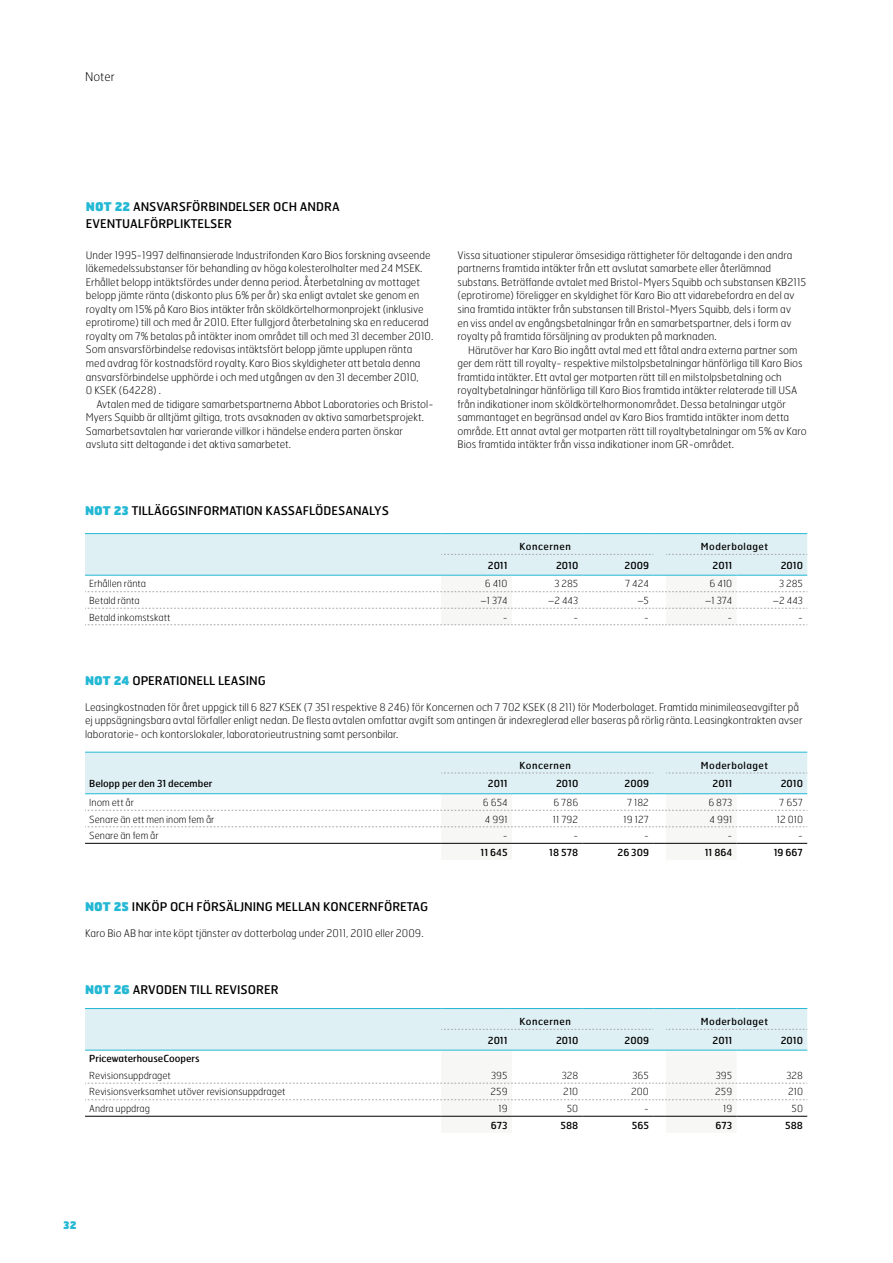
<style>
.page{position:relative;width:893px;height:1263px;background:#fff}
.page>*{position:absolute;margin:0;border:0;box-sizing:border-box;transform-origin:0 0}
.t1{font:12px/16.5px "Hermes";color:#000}
.t2{font:100 12px "Hermes";letter-spacing:.005em;color:#000}
.t3{font:100 10.5px/13.5px "Hermes";color:#000}
.t4{font:900 10.5px "Hermes";color:#24b8d4}
.t5{font:100 9.75px "Hermes";color:#000}
.t6{font:9.75px "Hermes";color:#000}
.t7{font:9.75px "Hermes";letter-spacing:.05em;color:#000}
.s1{font-weight:900;color:#24b8d4}
</style>
<div class="page">
<svg style="left:85px;top:533px;width:722px;height:92px"></svg>
<svg style="left:85px;top:752px;width:722px;height:92px"></svg>
<hr style="left:666px;top:843px;width:71px;height:1px;background:#000">
<hr style="left:737px;top:843px;width:70px;height:1px;background:#000">
<svg style="left:85px;top:1008px;width:722px;height:109px"></svg>
<hr style="left:666px;top:1116px;width:71px;height:1px;background:#000">
<hr style="left:737px;top:1116px;width:70px;height:1px;background:#000">
<p class="t2" style="left:85px;top:70px;width:31px">Noter</p>
<p class="t1" style="left:86px;top:198px;width:255px"><span class="s1">NOT 22</span> ANSVARSFÖRBINDELSER OCH ANDRA<br>EVENTUALFÖRPLIKtELSER</p>
<p class="t3" style="left:86px;top:248px;width:349px">Under 1995-1997 delfinansierade Industrifonden Karo Bios forskning avseende läkemedelssubstanser för behandling av höga kolesterolhalter med 24 MSEK.<br>Erhållet belopp intäktsfördes under denna period. Återbetalning av mottaget belopp jämte ränta (diskonto plus 6% per år) ska enligt avtalet ske genom en royalty om 15% på Karo Bios intäkter från sköldkörtelhormonprojekt (inklusive eprotirome) till och med år 2010. Efter fullgjord återbetalning ska en reducerad royalty om 7% betalas på intäkter inom området till och med 31 december 2010.<br>Som ansvarsförbindelse redovisas intäktsfört belopp jämte upplupen ränta med avdrag för kostnadsförd royalty. Karo Bios skyldigheter att betala denna ansvarsförbindelse upphörde i och med utgången av den 31 december 2010,<br>0 KSEK (64228) .</p>
<p class="t3" style="left:86px;top:397px;width:349px;text-indent:11px">Avtalen med de tidigare samarbetspartnerna Abbot Laboratories och Bristol-Myers Squibb är alltjämt giltiga, trots avsaknaden av aktiva samarbetsprojekt.<br>Samarbetsavtalen har varierande villkor i händelse endera parten önskar avsluta sitt deltagande i det aktiva samarbetet.</p>
<p class="t1" style="left:85px;top:502px;width:305px"><span class="s1">NOT 23</span> TILLÄGGSINFORMATION KASSAFLÖDESANALYS</p>
<p class="t3" style="left:458px;top:248px;width:350px">Vissa situationer stipulerar ömsesidiga rättigheter för deltagande i den andra partnerns framtida intäkter från ett avslutat samarbete eller återlämnad substans. Beträffande avtalet med Bristol-Myers Squibb och substansen KB2115 (eprotirome) föreligger en skyldighet för Karo Bio att vidarebefordra en del av sina framtida intäkter från substansen till Bristol-Myers Squibb, dels i form av<br>en viss andel av engångsbetalningar från en samarbetspartner, dels i form av royalty på framtida försäljning av produkten på marknaden.</p>
<p class="t3" style="left:458px;top:343px;width:351px;text-indent:11px">Härutöver har Karo Bio ingått avtal med ett fåtal andra externa partner som ger dem rätt till royalty- respektive milstolpsbetalningar hänförliga till Karo Bios framtida intäkter. Ett avtal ger motparten rätt till en milstolpsbetalning och royaltybetalningar hänförliga till Karo Bios framtida intäkter relaterade till USA från indikationer inom sköldkörtelhormonområdet. Dessa betalningar utgör sammantaget en begränsad andel av Karo Bios framtida intäkter inom detta område. Ett annat avtal ger motparten rätt till royaltybetalningar om 5% av Karo Bios framtida intäkter från vissa indikationer inom GR-området.</p>
<p class="t7" style="left:519px;top:540px;width:53px">Koncernen</p>
<p class="t7" style="left:701px;top:540px;width:69px">Moderbolaget</p>
<p class="t6" style="left:488px;top:559px;width:21px">2011</p>
<p class="t6" style="left:556px;top:559px;width:24px">2010</p>
<p class="t6" style="left:625px;top:559px;width:26px">2009</p>
<p class="t6" style="left:712px;top:559px;width:21px">2011</p>
<p class="t6" style="left:781px;top:559px;width:24px">2010</p>
<p class="t5" style="left:89px;top:578px;width:58px">Erhållen ränta</p>
<p class="t5" style="left:485px;top:578px;width:24px">6 410</p>
<p class="t5" style="left:554px;top:578px;width:25px">3 285</p>
<p class="t5" style="left:625px;top:578px;width:25px">7 424</p>
<p class="t5" style="left:710px;top:578px;width:24px">6 410</p>
<p class="t5" style="left:779px;top:578px;width:25px">3 285</p>
<p class="t5" style="left:89px;top:594px;width:52px">Betald ränta</p>
<p class="t5" style="left:481px;top:594px;width:29px">–1 374</p>
<p class="t5" style="left:548px;top:594px;width:32px">–2 443</p>
<p class="t5" style="left:637px;top:594px;width:13px">–5</p>
<p class="t5" style="left:705px;top:594px;width:29px">–1 374</p>
<p class="t5" style="left:773px;top:594px;width:32px">–2 443</p>
<p class="t5" style="left:89px;top:611px;width:83px">Betald inkomstskatt</p>
<p class="t1" style="left:85px;top:671px;width:182px"><span class="s1">NOT 24</span> OPERATIONELL LEASING</p>
<p class="t3" style="left:85px;top:700px;width:719px">Leasingkostnaden för året uppgick till 6 827 KSEK (7 351 respektive 8 246) för Koncernen och 7 702 KSEK (8 211) för Moderbolaget. Framtida minimileaseavgifter på ej uppsägningsbara avtal förfaller enligt nedan. De flesta avtalen omfattar avgift som antingen är indexreglerad eller baseras på rörlig ränta. Leasingkontrakten avser laboratorie- och kontorslokaler, laboratorieutrustning samt personbilar.</p>
<p class="t7" style="left:519px;top:759px;width:53px">Koncernen</p>
<p class="t7" style="left:701px;top:759px;width:69px">Moderbolaget</p>
<p class="t6" style="left:89px;top:777px;width:125px">Belopp per den 31 december</p>
<p class="t6" style="left:488px;top:777px;width:21px">2011</p>
<p class="t6" style="left:556px;top:777px;width:24px">2010</p>
<p class="t6" style="left:625px;top:777px;width:26px">2009</p>
<p class="t6" style="left:712px;top:777px;width:21px">2011</p>
<p class="t6" style="left:781px;top:777px;width:24px">2010</p>
<p class="t5" style="left:89px;top:796px;width:46px">Inom ett år</p>
<p class="t5" style="left:483px;top:796px;width:26px">6 654</p>
<p class="t5" style="left:553px;top:796px;width:26px">6 786</p>
<p class="t5" style="left:627px;top:796px;width:23px">7 182</p>
<p class="t5" style="left:708px;top:796px;width:25px">6 873</p>
<p class="t5" style="left:779px;top:796px;width:25px">7 657</p>
<p class="t5" style="left:89px;top:813px;width:127px">Senare än ett men inom fem år</p>
<p class="t5" style="left:485px;top:813px;width:24px">4 991</p>
<p class="t5" style="left:553px;top:813px;width:27px">11 792</p>
<p class="t5" style="left:624px;top:813px;width:27px">19 127</p>
<p class="t5" style="left:710px;top:813px;width:24px">4 991</p>
<p class="t5" style="left:777px;top:813px;width:28px">12 010</p>
<p class="t5" style="left:89px;top:829px;width:71px">Senare än fem år</p>
<p class="t5" style="left:503px;top:829px;width:6px">-</p>
<p class="t5" style="left:573px;top:829px;width:6px">-</p>
<p class="t5" style="left:644px;top:829px;width:6px">-</p>
<p class="t5" style="left:727px;top:829px;width:6px">-</p>
<p class="t5" style="left:798px;top:829px;width:6px">-</p>
<p class="t6" style="left:480px;top:846px;width:29px">11 645</p>
<p class="t6" style="left:549px;top:846px;width:31px">18 578</p>
<p class="t6" style="left:617px;top:846px;width:33px">26 309</p>
<p class="t6" style="left:705px;top:846px;width:29px">11 864</p>
<p class="t6" style="left:774px;top:846px;width:31px">19 667</p>
<p class="t1" style="left:85px;top:898px;width:345px"><span class="s1">NOT 25</span> INKÖP OCH FÖRSÄLJNING MELLAN KONCERNFÖRETAG</p>
<p class="t3" style="left:85px;top:926px;width:340px">Karo Bio AB har inte köpt tjänster av dotterbolag under 2011, 2010 eller 2009.</p>
<p class="t1" style="left:85px;top:981px;width:195px"><span class="s1">NOT 26</span> ARVODEN TILL REVISORER</p>
<p class="t7" style="left:519px;top:1015px;width:53px">Koncernen</p>
<p class="t7" style="left:701px;top:1015px;width:69px">Moderbolaget</p>
<p class="t6" style="left:488px;top:1034px;width:21px">2011</p>
<p class="t6" style="left:556px;top:1034px;width:24px">2010</p>
<p class="t6" style="left:625px;top:1034px;width:26px">2009</p>
<p class="t6" style="left:712px;top:1034px;width:21px">2011</p>
<p class="t6" style="left:781px;top:1034px;width:24px">2010</p>
<p class="t6" style="left:89px;top:1053px;width:112px">PricewaterhouseCoopers</p>
<p class="t5" style="left:89px;top:1069px;width:83px">Revisionsuppdraget</p>
<p class="t5" style="left:491px;top:1069px;width:18px">395</p>
<p class="t5" style="left:562px;top:1069px;width:18px">328</p>
<p class="t5" style="left:632px;top:1069px;width:18px">365</p>
<p class="t5" style="left:716px;top:1069px;width:18px">395</p>
<p class="t5" style="left:786px;top:1069px;width:18px">328</p>
<p class="t5" style="left:89px;top:1086px;width:198px">Revisionsverksamhet utöver revisionsuppdraget</p>
<p class="t5" style="left:491px;top:1086px;width:19px">259</p>
<p class="t5" style="left:563px;top:1086px;width:17px">210</p>
<p class="t5" style="left:631px;top:1086px;width:19px">200</p>
<p class="t5" style="left:715px;top:1086px;width:19px">259</p>
<p class="t5" style="left:788px;top:1086px;width:17px">210</p>
<p class="t5" style="left:89px;top:1102px;width:62px">Andra uppdrag</p>
<p class="t5" style="left:498px;top:1102px;width:11px">19</p>
<p class="t5" style="left:567px;top:1102px;width:13px">50</p>
<p class="t5" style="left:644px;top:1102px;width:6px">-</p>
<p class="t5" style="left:723px;top:1102px;width:11px">19</p>
<p class="t5" style="left:792px;top:1102px;width:13px">50</p>
<p class="t6" style="left:491px;top:1119px;width:18px">673</p>
<p class="t6" style="left:560px;top:1119px;width:19px">588</p>
<p class="t6" style="left:632px;top:1119px;width:19px">565</p>
<p class="t6" style="left:715px;top:1119px;width:18px">673</p>
<p class="t6" style="left:785px;top:1119px;width:19px">588</p>
<p class="t4" style="left:63px;top:1218px;width:15px">32</p>
</div>
